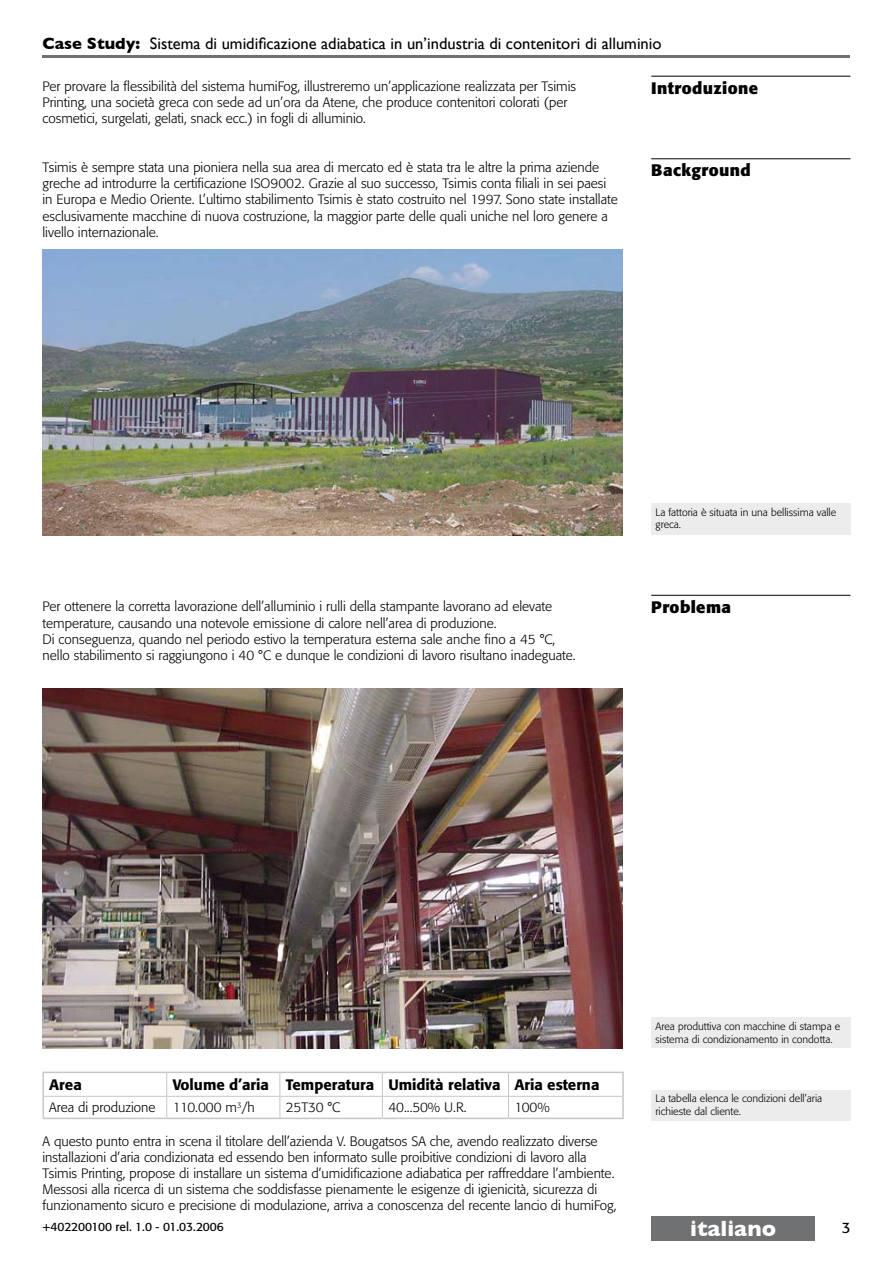
<style>
.page{position:relative;width:893px;height:1263px;background:#fff}
.page>*{position:absolute;margin:0;border:0;box-sizing:border-box;transform-origin:0 0}
.t1{font:700 22.5px "Gill Sans";color:#fff}
.t2{font:16.5px "Gill Sans";color:#000}
.t3{font:700 16.5px "Formata";letter-spacing:.025em;color:#000}
.t4{font:500 15px "Formata";color:#000}
.t5{font:300 13.5px/16.2px "Formata";color:#000}
.t6{font:12px "Formata";color:#000}
.t7{font:300 10.5px/12.6px "Formata";color:#000}
.s1{font-weight:700}
</style>
<div class="page">
<hr style="left:43px;top:55px;width:807px;height:2px;background:#707173">
<img style="left:43px;top:250px;width:579px;height:286px">
<img style="left:43px;top:689px;width:579px;height:359px">
<div style="left:651px;top:1216px;width:164px;height:25px;background:#707173"></div>
<hr style="left:651px;top:76px;width:199px;height:1px;background:#000">
<div style="left:651px;top:503px;width:199px;height:32px;background:#ececed"></div>
<hr style="left:651px;top:158px;width:199px;height:1px;background:#000">
<hr style="left:651px;top:595px;width:199px;height:1px;background:#000">
<div style="left:651px;top:1018px;width:199px;height:30px;background:#ececed"></div>
<hr style="left:43px;top:1071px;width:124px;height:2px;background:#c5c6c8">
<hr style="left:167px;top:1071px;width:113px;height:2px;background:#c5c6c8">
<hr style="left:280px;top:1071px;width:102px;height:2px;background:#c5c6c8">
<hr style="left:382px;top:1071px;width:126px;height:2px;background:#c5c6c8">
<hr style="left:508px;top:1071px;width:116px;height:2px;background:#c5c6c8">
<hr style="left:622px;top:1073px;width:2px;height:23px;background:#c5c6c8">
<svg style="left:43px;top:1073px;width:1px;height:45px"></svg>
<hr style="left:622px;top:1096px;width:2px;height:22px;background:#c5c6c8">
<hr style="left:43px;top:1118px;width:124px;height:1px;background:#c5c6c8">
<hr style="left:167px;top:1118px;width:113px;height:1px;background:#c5c6c8">
<hr style="left:280px;top:1118px;width:102px;height:1px;background:#c5c6c8">
<hr style="left:382px;top:1118px;width:126px;height:1px;background:#c5c6c8">
<hr style="left:508px;top:1118px;width:116px;height:1px;background:#c5c6c8">
<hr style="left:44px;top:1096px;width:123px;height:1px;background:#c5c6c8">
<hr style="left:167px;top:1096px;width:113px;height:1px;background:#c5c6c8">
<svg style="left:166px;top:1073px;width:1px;height:45px"></svg>
<hr style="left:280px;top:1096px;width:102px;height:1px;background:#c5c6c8">
<svg style="left:279px;top:1073px;width:1px;height:45px"></svg>
<hr style="left:382px;top:1096px;width:126px;height:1px;background:#c5c6c8">
<svg style="left:382px;top:1073px;width:1px;height:45px"></svg>
<hr style="left:508px;top:1096px;width:114px;height:1px;background:#c5c6c8">
<svg style="left:508px;top:1073px;width:1px;height:45px"></svg>
<div style="left:651px;top:1090px;width:199px;height:30px;background:#ececed"></div>
<p class="t2" style="left:43px;top:33px;width:621px"><span class="s1">Case Study:</span> Sistema di umidificazione adiabatica in un’industria di contenitori di alluminio</p>
<p class="t5" style="left:43px;top:78px;width:535px">Per provare la flessibilità del sistema humiFog, illustreremo un’applicazione realizzata per Tsimis<br>Printing, una società greca con sede ad un’ora da Atene, che produce contenitori colorati (per cosmetici, surgelati, gelati, snack ecc.) in fogli di alluminio.</p>
<p class="t5" style="left:43px;top:159px;width:577px">Tsimis è sempre stata una pioniera nella sua area di mercato ed è stata tra le altre la prima aziende greche ad introdurre la certificazione ISO9002. Grazie al suo successo, Tsimis conta filiali in sei paesi in Europa e Medio Oriente. L’ultimo stabilimento Tsimis è stato costruito nel 1997. Sono state installate esclusivamente macchine di nuova costruzione, la maggior parte delle quali uniche nel loro genere a livello internazionale.</p>
<p class="t3" style="left:651px;top:78px;width:108px">Introduzione</p>
<p class="t3" style="left:651px;top:160px;width:101px">Background</p>
<p class="t5" style="left:43px;top:599px;width:535px">Per ottenere la corretta lavorazione dell’alluminio i rulli della stampante lavorano ad elevate temperature, causando una notevole emissione di calore nell’area di produzione.<br>Di conseguenza, quando nel periodo estivo la temperatura esterna sale anche fino a 45 °C, nello stabilimento si raggiungono i 40 °C e dunque le condizioni di lavoro risultano inadeguate.</p>
<p class="t7" style="left:655px;top:506px;width:182px">La fattoria è situata in una bellissima valle greca.</p>
<p class="t3" style="left:651px;top:597px;width:81px">Problema</p>
<p class="t4" style="left:49px;top:1076px;width:34px">Area</p>
<p class="t4" style="left:173px;top:1076px;width:428px">Volume d’aria Temperatura Umidità relativa Aria esterna</p>
<p class="t5" style="left:49px;top:1100px;width:108px">Area di produzione</p>
<p class="t5" style="left:173px;top:1100px;width:84px">110.000 m<sup>3</sup>/h</p>
<p class="t5" style="left:286px;top:1100px;width:56px">25T30 °C</p>
<p class="t5" style="left:388px;top:1100px;width:80px">40...50% U.R.</p>
<p class="t5" style="left:514px;top:1100px;width:37px">100%</p>
<p class="t5" style="left:43px;top:1133px;width:575px">A questo punto entra in scena il titolare dell’azienda V. Bougatsos SA che, avendo realizzato diverse installazioni d’aria condizionata ed essendo ben informato sulle proibitive condizioni di lavoro alla Tsimis Printing, propose di installare un sistema d’umidificazione adiabatica per raffreddare l’ambiente.<br>Messosi alla ricerca di un sistema che soddisfasse pienamente le esigenze di igienicità, sicurezza di funzionamento sicuro e precisione di modulazione, arriva a conoscenza del recente lancio di humiFog,</p>
<p class="t7" style="left:655px;top:1020px;width:186px">Area produttiva con macchine di stampa e sistema di condizionamento in condotta.</p>
<p class="t7" style="left:655px;top:1092px;width:168px">La tabella elenca le condizioni dell’aria richieste dal cliente.</p>
<p class="t6" style="left:43px;top:1219px;width:183px">+402200100 rel. 1.0 - 01.03.2006</p>
<h1 class="t1" style="left:690px;top:1215px;width:87px">italiano</h1>
</div>
